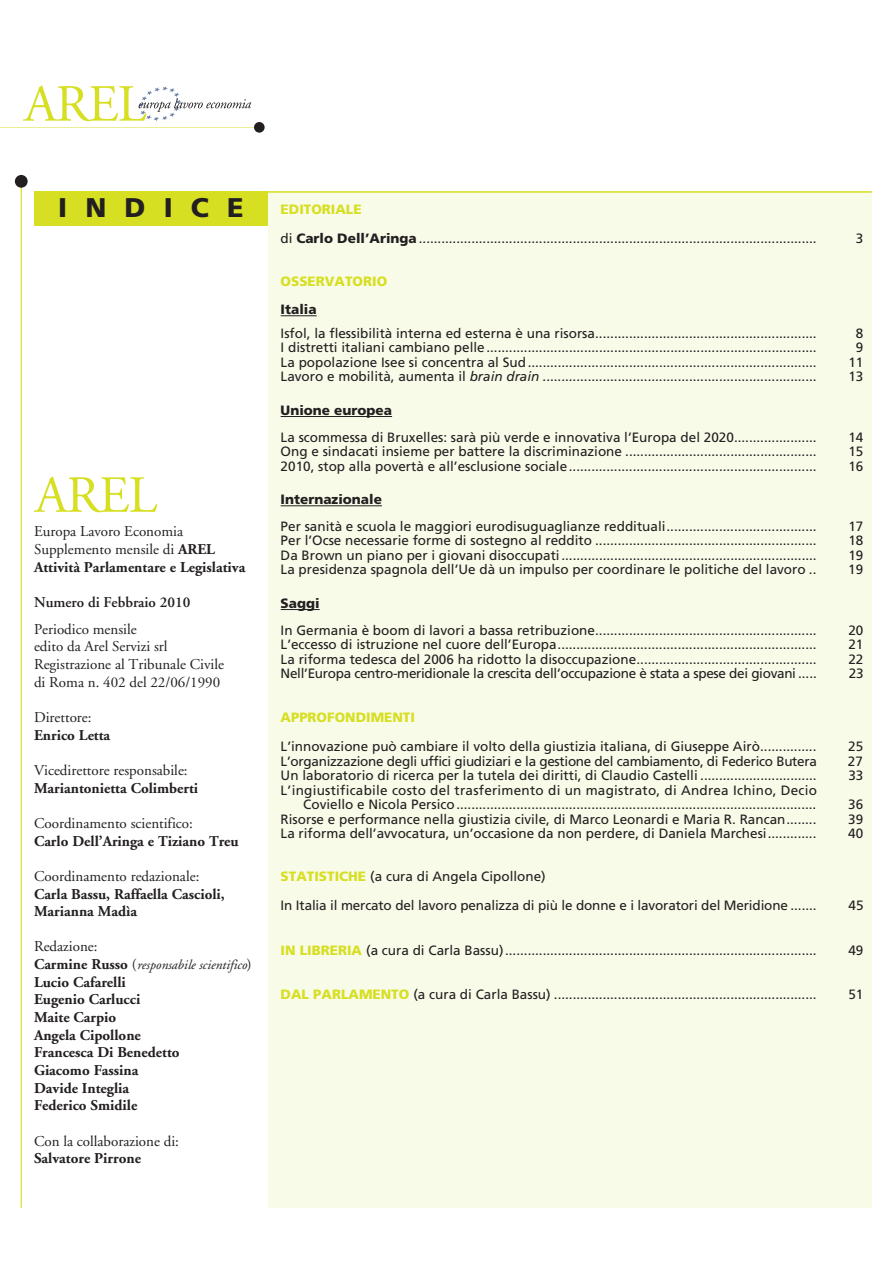
<style>
.page{position:relative;width:893px;height:1263px;background:#fff}
.page>*{position:absolute;margin:0;border:0;box-sizing:border-box;transform-origin:0 0}
.t1{font:900 27px "Frutiger";letter-spacing:.675em;color:#231f20}
.t2{font:700 15px/17.7px "Adobe Garamond";color:#231f20}
.t3{font:15px/17.7px "Adobe Garamond";color:#231f20}
.t4{font:600 15px/26.7px "Adobe Garamond";color:#231f20}
.t5{font:13.5px/29px "Frutiger";color:#231f20}
.t6{font:13.5px/14.4px "Frutiger";letter-spacing:.02em;color:#231f20;text-align:right}
.t7{font:13.5px "Frutiger";letter-spacing:-.02em;color:#231f20}
.t8{font:italic 13.5px "Adobe Garamond";color:#231f20}
.t9{font:900 13.5px/27.9px "Frutiger";color:#d6df21}
.s1{font-weight:900;color:#d6df21}
.s2{font-weight:900}
.s3{font-weight:700}
.s4{font-weight:400}
.s5{font-weight:700;font-style:normal;font-size:15px}
.s6{font-style:normal;font-size:15px}
.s7{color:#231f20}
.s8{font-style:italic}
</style>
<div class="page">
<svg style="left:23px;top:85px;width:228px;height:36px"></svg>
<hr style="left:0;top:127px;width:258px;height:1px;background:#d6df21">
<div style="left:254px;top:122px;width:11px;height:11px;background:#231f20;border-radius:50%"></div>
<svg style="left:34px;top:476px;width:123px;height:36px"></svg>
<hr style="left:21px;top:183px;width:1px;height:1025px;background:#d6df21">
<div style="left:15px;top:175px;width:13px;height:13px;background:#231f20;border-radius:50%"></div>
<div style="left:268px;top:191px;width:604px;height:1017px;background:#f9fbe9"></div>
<div style="left:34px;top:191px;width:234px;height:34px;background:#d6df21"></div>
<hr style="left:281px;top:315px;width:36px;height:1px;background:#231f20">
<hr style="left:281px;top:416px;width:111px;height:1px;background:#231f20">
<hr style="left:281px;top:505px;width:101px;height:1px;background:#231f20">
<hr style="left:281px;top:609px;width:39px;height:1px;background:#231f20">
<hr style="left:268px;top:191px;width:604px;height:2px;background:#d6df21">
<p class="t1" style="left:58px;top:197px;width:187px">INDICE</p>
<p class="t5" style="left:281px;top:196px;width:537px"><span class="s1">EDITORIALE<br></span>di <span class="s2">Carlo Dell’Aringa</span>..........................................................................................................</p>
<p class="t5" style="left:856px;top:225px;width:9px">3</p>
<p class="t3" style="left:34px;top:524px;width:213px">Europa Lavoro Economia<br>Supplemento mensile di <span class="s3">AREL<br>Attività Parlamentare e Legislativa</span></p>
<p class="t4" style="left:34px;top:590px;width:158px">Numero di Febbraio 2010<br><span class="s4">Periodico mensile</span></p>
<p class="t3" style="left:34px;top:639px;width:192px">edito da Arel Servizi srl<br>Registrazione al Tribunale Civile di Roma n. 402 del 22/06/1990</p>
<p class="t2" style="left:34px;top:710px;width:78px"><span class="s4">Direttore:<br></span>Enrico Letta</p>
<p class="t3" style="left:34px;top:763px;width:166px">Vicedirettore responsabile:<br><span class="s3">Mariantonietta Colimberti</span></p>
<p class="t2" style="left:34px;top:815px;width:206px"><span class="s4">Coordinamento scientifico:<br></span>Carlo Dell’Aringa e Tiziano Treu</p>
<p class="t2" style="left:34px;top:868px;width:192px"><span class="s4">Coordinamento redazionale:<br></span>Carla Bassu, Raffaella Cascioli,<br>Marianna Madìa</p>
<p class="t3" style="left:34px;top:939px;width:65px">Redazione:</p>
<p class="t8" style="left:34px;top:959px;width:219px"><span class="s5">Carmine Russo</span> <span class="s6">(</span>responsabile scientifico<span class="s6">)</span></p>
<p class="t2" style="left:34px;top:974px;width:147px">Lucio Cafarelli<br>Eugenio Carlucci<br>Maite Carpio<br>Angela Cipollone<br>Francesca Di Benedetto<br>Giacomo Fassina<br>Davide Integlia<br>Federico Smidile</p>
<p class="t3" style="left:34px;top:1133px;width:147px">Con la collaborazione di:<br><span class="s3">Salvatore Pirrone</span></p>
<p class="t9" style="left:281px;top:269px;width:108px">OSSERVATORIO<br><span class="s7">Italia</span></p>
<p class="t5" style="left:281px;top:320px;width:537px">Isfol, la flessibilità interna ed esterna è una risorsa...........................................................</p>
<p class="t5" style="left:856px;top:320px;width:9px">8</p>
<p class="t5" style="left:281px;top:334px;width:538px">I distretti italiani cambiano pelle........................................................................................</p>
<p class="t5" style="left:856px;top:334px;width:9px">9</p>
<p class="t5" style="left:281px;top:349px;width:537px">La popolazione Isee si concentra al Sud.............................................................................</p>
<p class="t5" style="left:848px;top:349px;width:17px">11</p>
<p class="t5" style="left:281px;top:363px;width:537px">Lavoro e mobilità, aumenta il <span class="s8">brain drain</span> .........................................................................</p>
<p class="t5" style="left:848px;top:363px;width:17px">13</p>
<p class="t5" style="left:281px;top:398px;width:537px;line-height:26.4px"><span class="s2">Unione europea<br></span>La scommessa di Bruxelles: sarà più verde e innovativa l’Europa del 2020......................</p>
<p class="t5" style="left:848px;top:423px;width:17px">14</p>
<p class="t5" style="left:281px;top:438px;width:537px">Ong e sindacati insieme per battere la discriminazione ...................................................</p>
<p class="t5" style="left:848px;top:438px;width:17px">15</p>
<p class="t5" style="left:281px;top:452px;width:537px">2010, stop alla povertà e all’esclusione sociale..................................................................</p>
<p class="t5" style="left:848px;top:452px;width:17px">16</p>
<p class="t5" style="left:281px;top:488px;width:537px;line-height:26.4px"><span class="s2">Internazionale<br></span>Per sanità e scuola le maggiori eurodisuguaglianze reddituali........................................</p>
<p class="t5" style="left:848px;top:513px;width:17px">17</p>
<p class="t5" style="left:281px;top:527px;width:537px">Per l’Ocse necessarie forme di sostegno al reddito ...........................................................</p>
<p class="t5" style="left:848px;top:527px;width:17px">18</p>
<p class="t5" style="left:281px;top:542px;width:537px">Da Brown un piano per i giovani disoccupati....................................................................</p>
<p class="t5" style="left:848px;top:542px;width:17px">19</p>
<p class="t5" style="left:281px;top:556px;width:537px">La presidenza spagnola dell’Ue dà un impulso per coordinare le politiche del lavoro ..</p>
<p class="t5" style="left:848px;top:556px;width:17px">19</p>
<p class="t5" style="left:281px;top:591px;width:537px;line-height:26.4px"><span class="s2">Saggi<br></span>In Germania è boom di lavori a bassa retribuzione...........................................................</p>
<p class="t5" style="left:848px;top:616px;width:17px">20</p>
<p class="t5" style="left:281px;top:631px;width:537px">L’eccesso di istruzione nel cuore dell’Europa.....................................................................</p>
<p class="t5" style="left:848px;top:631px;width:17px">21</p>
<p class="t5" style="left:281px;top:645px;width:537px">La riforma tedesca del 2006 ha ridotto la disoccupazione................................................</p>
<p class="t5" style="left:848px;top:645px;width:17px">22</p>
<p class="t7" style="left:281px;top:668px;width:538px">Nell’Europa centro-meridionale la crescita dell’occupazione è stata a spese dei giovani .....</p>
<p class="t5" style="left:849px;top:660px;width:17px">23</p>
<p class="t5" style="left:281px;top:704px;width:537px"><span class="s1">APPROFONDIMENTI<br></span>L’innovazione può cambiare il volto della giustizia italiana, di Giuseppe Airò...............</p>
<p class="t5" style="left:848px;top:733px;width:17px">25</p>
<p class="t7" style="left:281px;top:756px;width:538px">L’organizzazione degli uffici giudiziari e la gestione del cambiamento, di Federico Butera</p>
<p class="t5" style="left:848px;top:748px;width:17px">27</p>
<p class="t5" style="left:281px;top:762px;width:537px">Un laboratorio di ricerca per la tutela dei diritti, di Claudio Castelli ...............................</p>
<p class="t5" style="left:848px;top:762px;width:17px">33</p>
<p class="t6" style="left:281px;top:784px;width:538px">L’ingiustificabile costo del trasferimento di un magistrato, di Andrea Ichino, Decio<br>Coviello e Nicola Persico................................................................................................</p>
<p class="t5" style="left:848px;top:791px;width:17px">36</p>
<p class="t5" style="left:281px;top:805px;width:537px">Risorse e performance nella giustizia civile, di Marco Leonardi e Maria R. Rancan........</p>
<p class="t5" style="left:848px;top:805px;width:17px">39</p>
<p class="t5" style="left:281px;top:820px;width:537px">La riforma dell’avvocatura, un’occasione da non perdere, di Daniela Marchesi.............</p>
<p class="t5" style="left:848px;top:820px;width:17px">40</p>
<p class="t5" style="left:281px;top:863px;width:538px"><span class="s1">STATISTICHE</span> (a cura di Angela Cipollone)<br>In Italia il mercato del lavoro penalizza di più le donne e i lavoratori del Meridione .......</p>
<p class="t5" style="left:848px;top:892px;width:17px">45</p>
<p class="t5" style="left:281px;top:936px;width:537px"><span class="s1">IN LIBRERIA</span> (a cura di Carla Bassu)...................................................................................</p>
<p class="t5" style="left:848px;top:936px;width:17px">49</p>
<p class="t5" style="left:281px;top:980px;width:537px"><span class="s1">DAL PARLAMENTO</span> (a cura di Carla Bassu) ......................................................................</p>
<p class="t5" style="left:848px;top:980px;width:17px">51</p>
</div>
